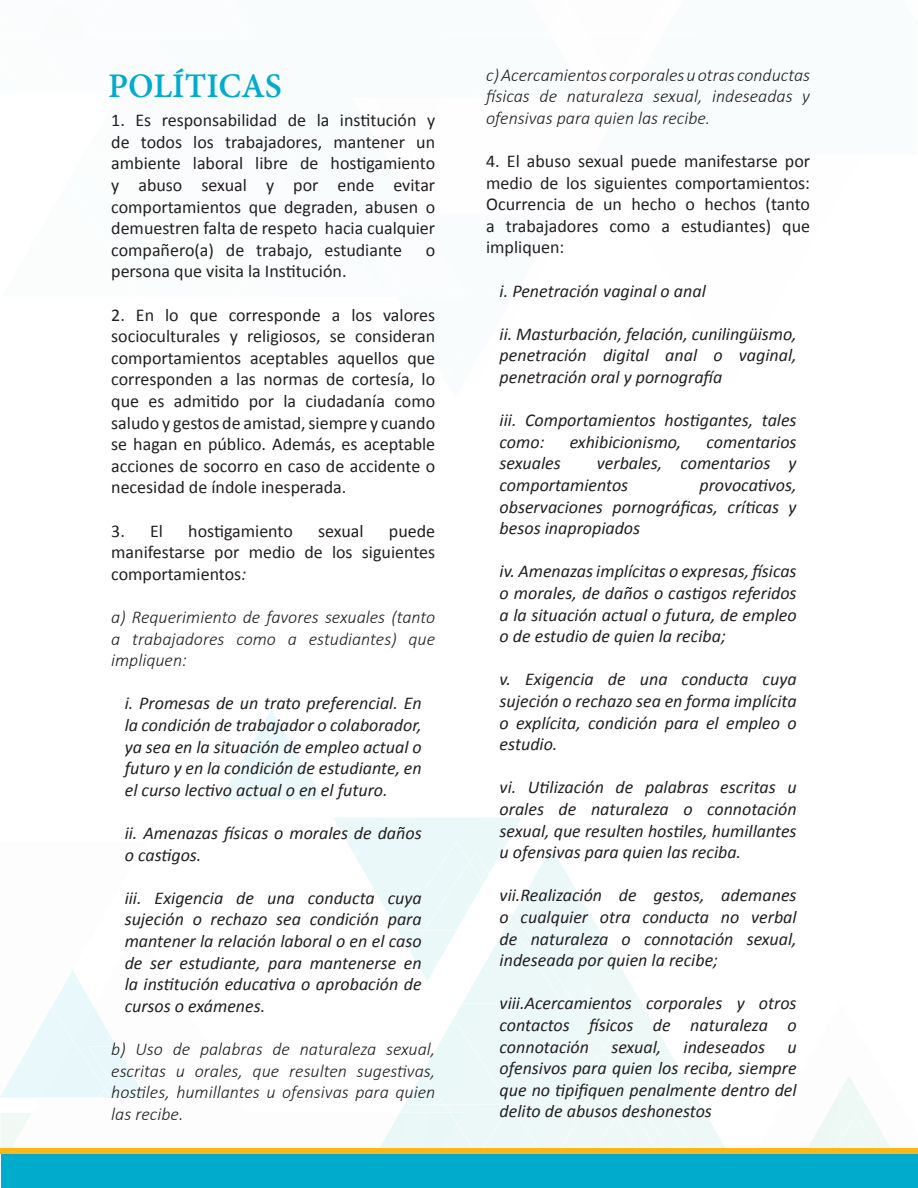
<style>
.page{position:relative;width:918px;height:1188px;background:#fff}
.page>*{position:absolute;margin:0;border:0;box-sizing:border-box;transform-origin:0 0}
.t1{font:700 37.5px "Adobe Devanagari";color:#00abcb}
.t2{font:italic 18px/21.6px "Calibri";color:#231f20;text-align:justify}
.t3{font:18px/21.6px "Calibri";color:#231f20;text-align:justify}
.t4{font:italic 300 18px/21.6px "Calibri";color:#231f20;text-align:justify}
.s1{font-style:italic}
</style>
<div class="page">
<svg style="left:220px;top:710px;width:103px;height:90px"></svg>
<svg style="left:0;top:818px;width:918px;height:370px"></svg>
<div style="left:1px;top:1150px;width:916px;height:38px;background:#00abcb"></div>
<div style="left:0;top:1148px;width:917px;height:6px;background:#fcb615"></div>
<p class="t1" style="left:108px;top:65px;width:175px">POLÍTICAS</p>
<p class="t3" style="left:111px;top:109px;width:326px">1. Es responsabilidad de la institución y de todos los trabajadores, mantener un ambiente laboral libre de hostigamiento y abuso sexual y por ende evitar comportamientos que degraden, abusen o demuestren falta de respeto hacia cualquier compañero(a) de trabajo, estudiante</p>
<p class="t3" style="left:426px;top:238px;width:11px">o</p>
<p class="t3" style="left:111px;top:260px;width:237px">persona que visita la Institución.</p>
<p class="t3" style="left:111px;top:303px;width:326px">2. En lo que corresponde a los valores socioculturales y religiosos, se consideran comportamientos aceptables aquellos que corresponden a las normas de cortesía, lo que es admitido por la ciudadanía como saludo y gestos de amistad, siempre y cuando se hagan en público. Además, es aceptable acciones de socorro en caso de accidente o necesidad de índole inesperada.</p>
<p class="t3" style="left:111px;top:519px;width:53px">3. El</p>
<p class="t3" style="left:188px;top:519px;width:106px">hostigamiento</p>
<p class="t3" style="left:318px;top:519px;width:47px">sexual</p>
<p class="t3" style="left:111px;top:519px;width:326px;text-indent:278px">puede manifestarse por medio de los siguientes comportamientos<span class="s1">:</span></p>
<p class="t4" style="left:111px;top:606px;width:326px">a) Requerimiento de favores sexuales (tanto a trabajadores como a estudiantes) que impliquen:</p>
<p class="t2" style="left:125px;top:692px;width:299px">i. Promesas de un trato preferencial. En la condición de trabajador o colaborador, ya sea en la situación de empleo actual o futuro y en la condición de estudiante, en el curso lectivo actual o en el futuro.</p>
<p class="t2" style="left:125px;top:821px;width:298px">ii. Amenazas físicas o morales de daños o castigos.</p>
<p class="t2" style="left:125px;top:886px;width:299px">iii. Exigencia de una conducta cuya sujeción o rechazo sea condición para mantener la relación laboral o en el caso de ser estudiante, para mantenerse en la institución educativa o aprobación de cursos o exámenes.</p>
<p class="t4" style="left:111px;top:1038px;width:326px">b) Uso de palabras de naturaleza sexual, escritas u orales, que resulten sugestivas, hostiles, humillantes u ofensivas para quien las recibe.</p>
<p class="t4" style="left:486px;top:64px;width:326px">c) Acercamientos corporales u otras conductas físicas de naturaleza sexual, indeseadas y ofensivas para quien las recibe.</p>
<p class="t3" style="left:486px;top:149px;width:325px">4. El abuso sexual puede manifestarse por medio de los siguientes comportamientos:<br>Ocurrencia de un hecho o hechos (tanto a trabajadores como a estudiantes) que impliquen:</p>
<p class="t2" style="left:500px;top:279px;width:208px">i. Penetración vaginal o anal</p>
<p class="t2" style="left:500px;top:322px;width:299px">ii. Masturbación, felación, cunilingüismo, penetración digital anal o vaginal, penetración oral y pornografía</p>
<p class="t2" style="left:500px;top:409px;width:298px">iii. Comportamientos hostigantes, tales como:</p>
<p class="t2" style="left:570px;top:430px;width:113px">exhibicionismo,</p>
<p class="t2" style="left:707px;top:430px;width:92px">comentarios</p>
<p class="t2" style="left:500px;top:452px;width:63px">sexuales</p>
<p class="t2" style="left:500px;top:452px;width:298px;text-indent:97px">verbales, comentarios y comportamientos</p>
<p class="t2" style="left:500px;top:473px;width:299px;text-indent:200px">provocativos, observaciones pornográficas, críticas y besos inapropiados</p>
<p class="t2" style="left:500px;top:560px;width:299px">iv. Amenazas implícitas o expresas, físicas o morales, de daños o castigos referidos a la situación actual o futura, de empleo o de estudio de quien la reciba;</p>
<p class="t2" style="left:500px;top:668px;width:298px">v. Exigencia de una conducta cuya sujeción o rechazo sea en forma implícita o explícita, condición para el empleo o estudio.</p>
<p class="t2" style="left:500px;top:776px;width:299px">vi. Utilización de palabras escritas u orales de naturaleza o connotación sexual, que resulten hostiles, humillantes u ofensivas para quien las reciba.</p>
<p class="t2" style="left:500px;top:884px;width:299px">vii.Realización de gestos, ademanes o cualquier otra conducta no verbal de naturaleza o connotación sexual, indeseada por quien la recibe;</p>
<p class="t2" style="left:500px;top:992px;width:299px">viii.Acercamientos corporales y otros contactos físicos de naturaleza o connotación sexual, indeseados u ofensivos para quien los reciba, siempre que no tipifiquen penalmente dentro del delito de abusos deshonestos</p>
</div>
